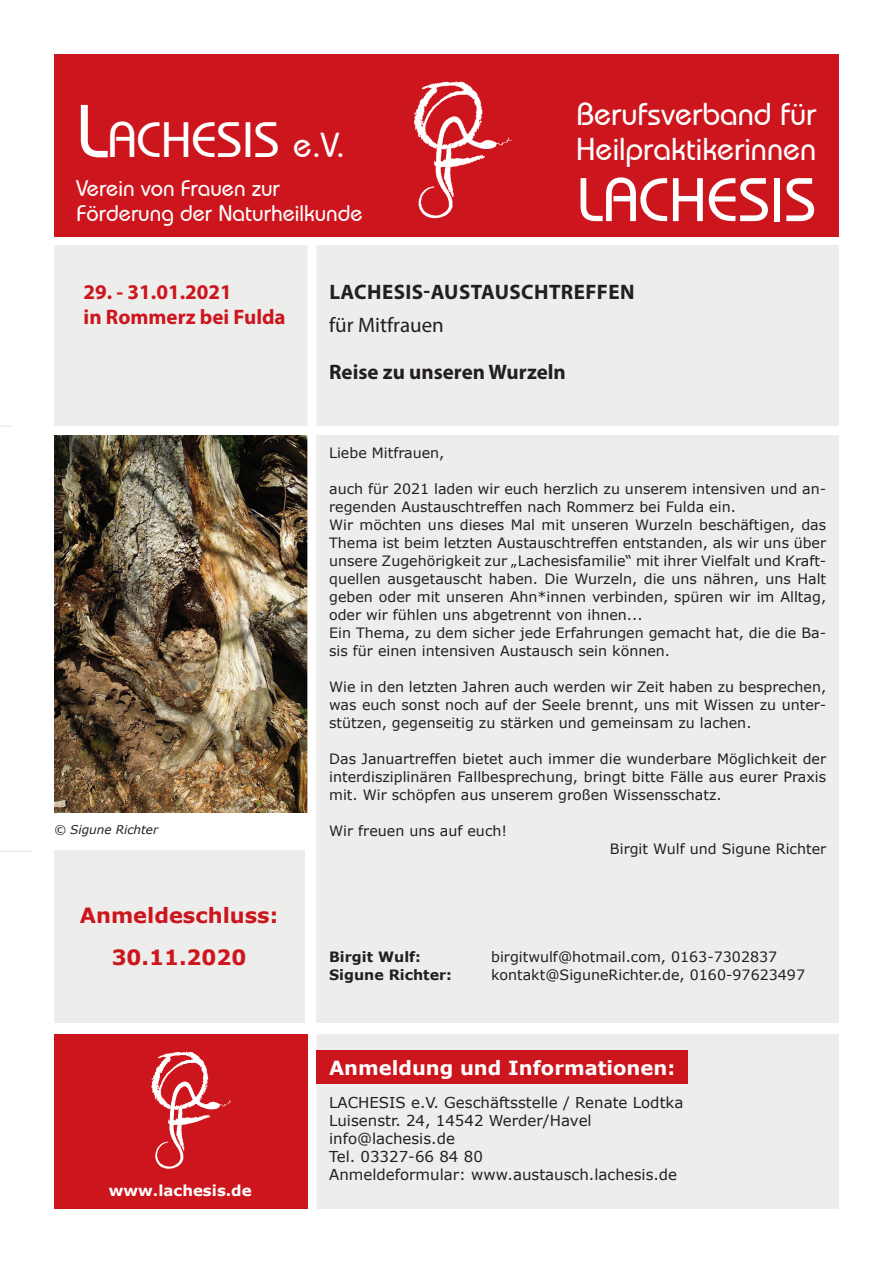
<style>
.page{position:relative;width:893px;height:1263px;background:#fff}
.page>*{position:absolute;margin:0;border:0;box-sizing:border-box;transform-origin:0 0}
.t1{font:500 61.5px "Bauhaus IT Cby BT";color:#fff}
.t2{font:500 49.5px "Bauhaus IT Cby BT";color:#fff}
.t3{font:500 31.5px/34.5px "Bauhaus IT Cby BT";color:#fff}
.t4{font:500 22.5px/25.5px "Bauhaus IT Cby BT";color:#fff}
.t5{font:700 21px/25.2px "Myriad Pro";color:#cd151d}
.t6{font:700 21px "Myriad Pro";letter-spacing:.02em;color:#231f20}
.t7{font:700 21px/42.2px "Verdana";color:#cd151d;text-align:center}
.t8{font:700 21px "Myriad Pro";color:#231f20}
.t9{font:21px "Myriad Pro";color:#231f20}
.t10{font:700 19.5px "Verdana";color:#fff}
.t11{font:15px/18px "Verdana";color:#231f20}
.t12{font:700 15px "Verdana";color:#fff}
.t13{font:14.25px/18px "Verdana";color:#231f20;text-align:justify}
.t14{font:700 14.25px "Verdana";color:#231f20}
.t15{font:italic 12px "Verdana";color:#231f20}
.s1{font-size:75px}
.s2{font-size:34.5px}
</style>
<div class="page">
<div style="left:316px;top:245px;width:523px;height:180px;background:#ededec"></div>
<div style="left:54px;top:245px;width:253px;height:180px;background:#ededec"></div>
<img style="left:54px;top:435px;width:253px;height:378px">
<div style="left:316px;top:1034px;width:523px;height:175px;background:#ededec"></div>
<svg style="left:0;top:425px;width:13px;height:2px"></svg>
<hr style="left:0;top:850px;width:33px;height:2px;background:#ededec">
<div style="left:316px;top:1050px;width:372px;height:34px;background:#cd151d"></div>
<div style="left:54px;top:54px;width:785px;height:182px;background:#cd151d"></div>
<img style="left:414px;top:81px;width:98px;height:138px">
<div style="left:54px;top:1034px;width:253px;height:175px;background:#cd151d"></div>
<svg style="left:151px;top:1051px;width:81px;height:118px"></svg>
<div style="left:316px;top:435px;width:523px;height:588px;background:#ededec"></div>
<div style="left:54px;top:850px;width:250px;height:172px;background:#ededec"></div>
<h2 class="t2" style="left:77px;top:110px;width:270px"><span class="s1">L</span>ACHESIS <span class="s2">e.V.</span></h2>
<h3 class="t4" style="left:77px;top:175px;width:288px">Verein von Frauen zur<br>Förderung der Naturheilkunde</h3>
<h3 class="t3" style="left:576px;top:96px;width:242px">Berufsverband für<br>Heilpraktikerinnen</h3>
<h1 class="t1" style="left:577px;top:162px;width:241px">LACHESIS</h1>
<h3 class="t5" style="left:84px;top:278px;width:204px">29. - 31.01.2021<br>in Rommerz bei Fulda</h3>
<p class="t15" style="left:54px;top:821px;width:106px">© Sigune Richter</p>
<h3 class="t7" style="left:80px;top:894px;width:200px">Anmeldeschluss:<br>30.11.2020</h3>
<p class="t12" style="left:109px;top:1180px;width:144px">www.lachesis.de</p>
<h3 class="t6" style="left:329px;top:278px;width:307px">LACHESIS-AUSTAUSCHTREFFEN</h3>
<h3 class="t9" style="left:329px;top:312px;width:116px">für Mitfrauen</h3>
<h3 class="t8" style="left:329px;top:358px;width:238px">Reise zu unseren Wurzeln</h3>
<p class="t13" style="left:329px;top:444px;width:117px">Liebe Mitfrauen,</p>
<p class="t13" style="left:329px;top:480px;width:499px;text-align:left">auch für 2021 laden wir euch herzlich zu unserem intensiven und an&shy;regenden Austauschtreffen nach Rommerz bei Fulda ein.<br>Wir möchten uns dieses Mal mit unseren Wurzeln beschäftigen, das Thema ist beim letzten Austauschtreffen entstanden, als wir uns über unsere Zugehörigkeit zur „Lachesisfamilie“ mit ihrer Vielfalt und Kraft&shy;quellen ausgetauscht haben. Die Wurzeln, die uns nähren, uns Halt geben oder mit unseren Ahn*innen verbinden, spüren wir im Alltag, oder wir fühlen uns abgetrennt von ihnen...<br>Ein Thema, zu dem sicher jede Erfahrungen gemacht hat, die die Ba&shy;sis für einen intensiven Austausch sein können.</p>
<p class="t13" style="left:329px;top:678px;width:499px">Wie in den letzten Jahren auch werden wir Zeit haben zu besprechen, was euch sonst noch auf der Seele brennt, uns mit Wissen zu unter&shy;stützen, gegenseitig zu stärken und gemeinsam zu lachen.</p>
<p class="t13" style="left:329px;top:750px;width:499px">Das Januartreffen bietet auch immer die wunderbare Möglichkeit der interdisziplinären Fallbesprechung, bringt bitte Fälle aus eurer Praxis mit. Wir schöpfen aus unserem großen Wissensschatz.</p>
<p class="t13" style="left:329px;top:822px;width:179px">Wir freuen uns auf euch!</p>
<p class="t13" style="left:610px;top:840px;width:218px">Birgit Wulf und Sigune Richter</p>
<p class="t14" style="left:329px;top:947px;width:93px">Birgit Wulf:</p>
<p class="t13" style="left:491px;top:948px;width:288px">birgitwulf@hotmail.com, 0163-7302837</p>
<p class="t14" style="left:329px;top:965px;width:124px">Sigune Richter:</p>
<p class="t13" style="left:491px;top:966px;width:315px">kontakt@SiguneRichter.de, 0160-97623497</p>
<h3 class="t10" style="left:329px;top:1053px;width:348px">Anmeldung und Informationen:</h3>
<p class="t11" style="left:329px;top:1093px;width:356px">LACHESIS e.V. Geschäftsstelle / Renate Lodtka Luisenstr. 24, 14542 Werder/Havel info@lachesis.de<br>Tel. 03327-66 84 80<br>Anmeldeformular: www.austausch.lachesis.de</p>
</div>
